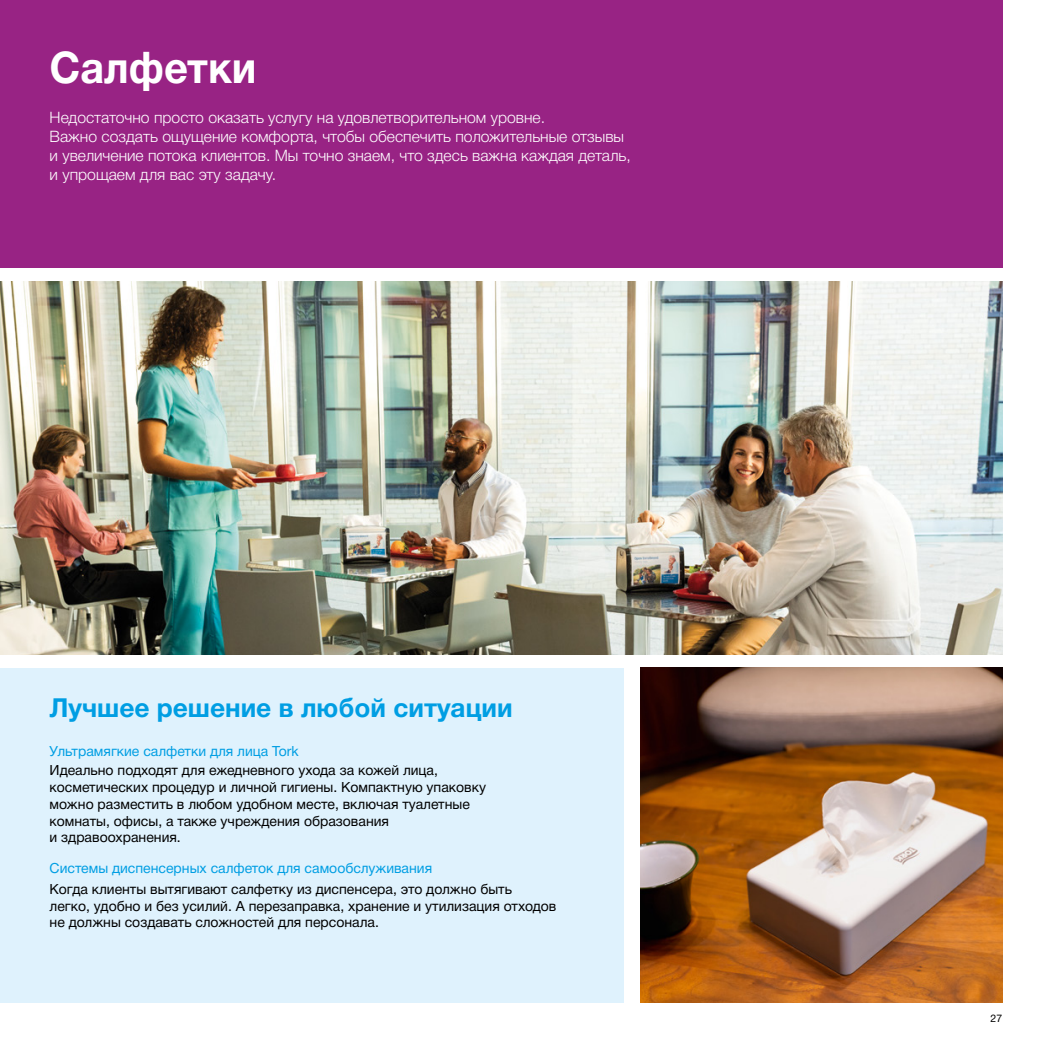
<style>
.page{position:relative;width:1042px;height:1042px;background:#fff}
.page>*{position:absolute;margin:0;border:0;box-sizing:border-box;transform-origin:0 0}
.t1{font:700 43.75px "Helvetica Neue Cyr";color:#fff;scale:.95 1}
.t2{font:700 26.25px "Helvetica Neue Cyr";color:#009ee3}
.t3{font:300 15.75px/18.9px "Helvetica Neue Cyr";color:#fff}
.t4{font:14px/16.8px "Helvetica Neue Cyr";color:#000}
.t5{font:14px "Helvetica Neue Cyr";color:#009ee3}
.t6{font:10.5px "Helvetica Neue Cyr";color:#000}
</style>
<div class="page">
<img style="left:0;top:282px;width:1002px;height:372px">
<img style="left:640px;top:668px;width:362px;height:335px">
<div style="left:0;top:668px;width:624px;height:335px;background:#dff2fd"></div>
<div style="left:0;top:0;width:1002px;height:268px;background:#982384"></div>
<h1 class="t1" style="left:50px;top:44px;width:219px">Салфетки</h1>
<p class="t3" style="left:50px;top:108px;width:583px">Недостаточно просто оказать услугу на удовлетворительном уровне.<br>Важно создать ощущение комфорта, чтобы обеспечить положительные отзывы и увеличение потока клиентов. Мы точно знаем, что здесь важна каждая деталь, и упрощаем для вас эту задачу.</p>
<h2 class="t2" style="left:50px;top:693px;width:464px">Лучшее решение в любой ситуации</h2>
<p class="t5" style="left:50px;top:743px;width:251px">Ультрамягкие салфетки для лица Tork</p>
<p class="t4" style="left:50px;top:762px;width:438px">Идеально подходят для ежедневного ухода за кожей лица, косметических процедур и личной гигиены. Компактную упаковку можно разместить в любом удобном месте, включая туалетные комнаты, офисы, а также учреждения образования<br>и здравоохранения.</p>
<p class="t5" style="left:50px;top:860px;width:384px">Системы диспенсерных салфеток для самообслуживания</p>
<p class="t4" style="left:50px;top:880px;width:508px">Когда клиенты вытягивают салфетку из диспенсера, это должно быть<br>легко, удобно и без усилий. А перезаправка, хранение и утилизация отходов не должны создавать сложностей для персонала.</p>
<p class="t6" style="left:990px;top:1012px;width:13px">27</p>
</div>
